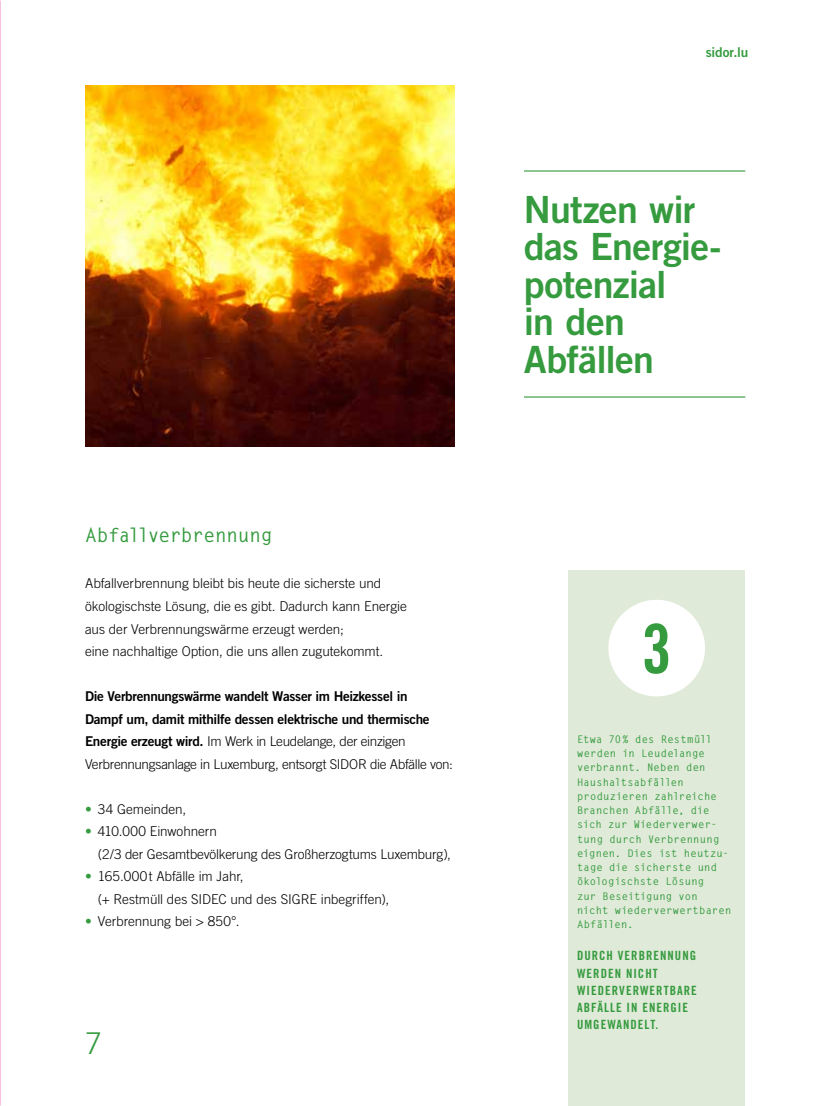
<style>
.page{position:relative;width:830px;height:1106px;background:#fff}
.page>*{position:absolute;margin:0;border:0;box-sizing:border-box;transform-origin:0 0}
.t1{font:68.1px "Trade Gothic LT Std Bd Cn 20";color:#359b3e}
.t2{font:37.5px/37.5px "Trade Gothic LT Std Bd 2";letter-spacing:-.02em;color:#359b3e}
.t3{font:300 30px "Trade Gothic LT Std";color:#359b3e}
.t4{font:700 19.5px "Letter Gothic Std";letter-spacing:-.025em;color:#359b3e}
.t5{font:300 13.5px/22.5px "Trade Gothic LT Std";letter-spacing:-.005em;color:#000}
.t6{font:300 13.5px/22.5px "Trade Gothic LT Std";letter-spacing:-.025em;color:#000}
.t7{font:13.5px/22.5px "Trade Gothic LT Std Bd 2";letter-spacing:-.025em;color:#000}
.t8{font:13.5px "Trade Gothic LT Std Bd 2";letter-spacing:-.01em;color:#359b3e}
.t9{font:12.75px/17.2px "Trade Gothic LT Std Bd Cn 20";letter-spacing:.08em;color:#359b3e}
.t10{font:700 10.5px/14.2px "Letter Gothic Std";letter-spacing:.015em;color:#359b3e}
.s1{font-family:"Trade Gothic LT Std Bd 2";font-weight:400}
.s2{color:#359b3e}
</style>
<div class="page">
<img style="left:0;top:0;width:1px;height:1106px">
<img style="left:85px;top:85px;width:369px;height:361px">
<div style="left:568px;top:570px;width:176px;height:536px;background:#e0ead9"></div>
<div style="left:608px;top:600px;width:96px;height:96px;background:#fff;border-radius:50%"></div>
<hr style="left:523px;top:170px;width:222px;height:1px;background:#359b3e">
<hr style="left:523px;top:396px;width:222px;height:1px;background:#359b3e">
<h3 class="t4" style="left:85px;top:523px;width:189px">Abfallverbrennung</h3>
<p class="t5" style="left:85px;top:572px;width:323px">Abfallverbrennung bleibt bis heute die sicherste und ökologischste Lösung, die es gibt. Dadurch kann Energie aus der Verbrennungswärme erzeugt werden;<br>eine nachhaltige Option, die uns allen zugutekommt.</p>
<p class="t7" style="left:85px;top:684px;width:346px">Die Verbrennungswärme wandelt Wasser im Heizkessel in<br>Dampf um, damit mithilfe dessen elektrische und thermische</p>
<p class="t6" style="left:85px;top:730px;width:369px"><span class="s1">Energie erzeugt wird.</span> Im Werk in Leudelange, der einzigen<br>Verbrennungsanlage in Luxemburg, entsorgt SIDOR die Abfälle von:</p>
<p class="t5" style="left:85px;top:797px;width:103px"><span class="s2">•</span> 34 Gemeinden,</p>
<p class="t5" style="left:98px;top:820px;width:354px;text-indent:-13px"><span class="s2">•</span> 410.000 Einwohnern<br>(2/3 der Gesamtbevölkerung des Großherzogtums Luxemburg),</p>
<p class="t5" style="left:98px;top:865px;width:292px;text-indent:-13px"><span class="s2">•</span> 165.000t Abfälle im Jahr,<br>(+ Restmüll des SIDEC und des SIGRE inbegriffen),</p>
<p class="t5" style="left:85px;top:910px;width:156px"><span class="s2">•</span> Verbrennung bei &gt; 850°.</p>
<h3 class="t3" style="left:85px;top:1025px;width:18px">7</h3>
<p class="t8" style="left:705px;top:43px;width:44px">sidor.lu</p>
<h2 class="t2" style="left:523px;top:190px;width:199px">Nutzen wir das Energie&shy;potenzial<br>in den<br>Abfällen</h2>
<h1 class="t1" style="left:641px;top:607px;width:32px">3</h1>
<p class="t10" style="left:576px;top:732px;width:156px">Etwa 70% des Restmüll werden in Leudelange verbrannt. Neben den<br>Haushaltsabfällen produzieren zahlreiche<br>Branchen Abfälle, die sich zur Wiederverwer&shy;tung durch Verbrennung eignen. Dies ist heutzu&shy;tage die sicherste und ökologischste Lösung<br>zur Beseitigung von nicht wiederverwertbaren<br>Abfällen.</p>
<p class="t9" style="left:576px;top:947px;width:121px">DURCH VERBRENNUNG<br>WERDEN NICHT<br>WIEDERVERWERTBARE<br>ABFÄLLE IN ENERGIE<br>UMGEWANDELT.</p>
</div>
